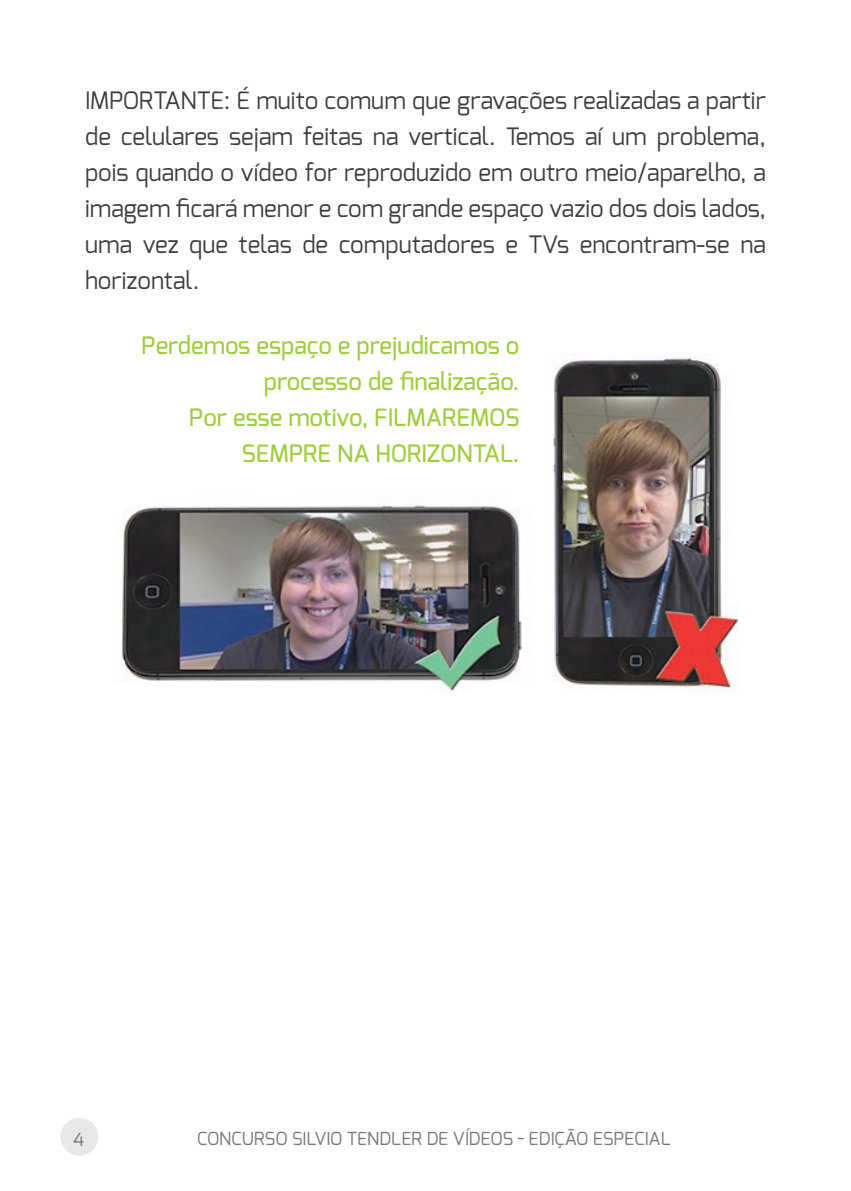
<style>
.page{position:relative;width:851px;height:1191px;background:#fff}
.page>*{position:absolute;margin:0;border:0;box-sizing:border-box;transform-origin:0 0}
.t1{font:24px/36px "Exo";color:#3e3e3f;text-align:justify}
.t2{font:500 24px/36px "Exo";color:#9fcc3f;text-align:right}
.t3{font:18px "Exo";color:#74787a}
</style>
<div class="page">
<div style="left:60px;top:1117px;width:38px;height:38px;background:#e6e7e9;border-radius:50%"></div>
<img style="left:122px;top:357px;width:616px;height:334px">
<p class="t1" style="left:85px;top:82px;width:682px">IMPORTANTE: É muito comum que gravações realizadas a partir de celulares sejam feitas na vertical. Temos aí um problema, pois quando o vídeo for reproduzido em outro meio/aparelho, a imagem ficará menor e com grande espaço vazio dos dois lados, uma vez que telas de computadores e TVs encontram-se na horizontal.</p>
<p class="t2" style="left:142px;top:327px;width:379px">Perdemos espaço e prejudicamos o processo de finalização.<br>Por esse motivo, FILMAREMOS<br>SEMPRE NA HORIZONTAL.</p>
<p class="t3" style="left:73px;top:1127px;width:12px">4</p>
<p class="t3" style="left:197px;top:1126px;width:475px">Concurso Silvio Tendler de Vídeos - edição especial</p>
</div>
